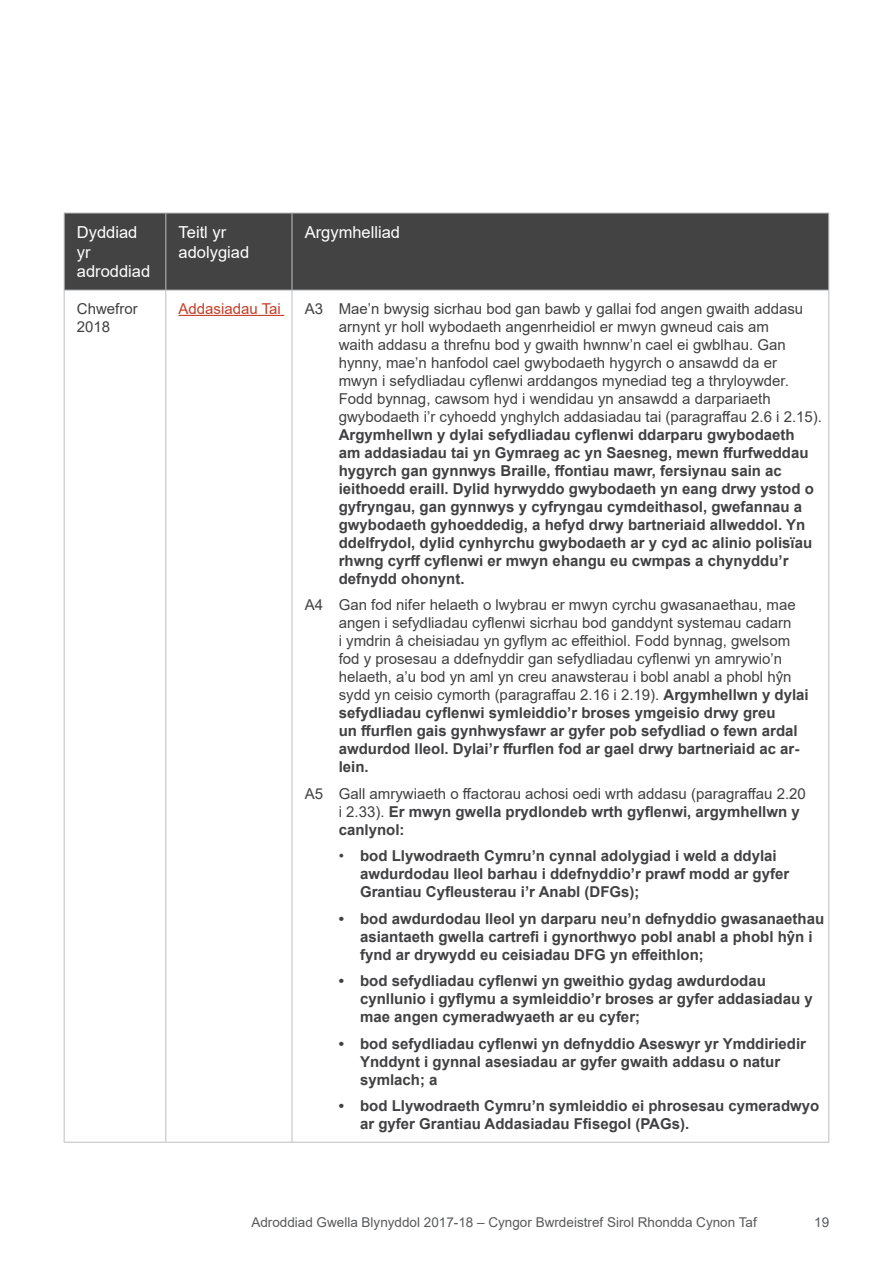
<style>
.page{position:relative;width:893px;height:1263px;background:#fff}
.page>*{position:absolute;margin:0;border:0;box-sizing:border-box;transform-origin:0 0}
.Table_header_text{font:16.5px/19.8px "Arial";color:#fff}
.Table_text{font:700 15px/18px "Arial";color:#414042}
.Table_text-2{font:15px/18px "Arial";color:#414042}
.Table_text-3{font:15px "Arial";color:#c53c26}
.t1{font:13.5px "Arial";color:#58595b}
.s1{font-weight:400}
.s2{font-weight:700}
</style>
<div class="page">
<div style="left:65px;top:214px;width:763px;height:76px;background:#434343"></div>
<hr style="left:64px;top:213px;width:102px;height:1px;background:#bcbec0">
<hr style="left:64px;top:213px;width:1px;height:77px;background:#bcbec0">
<hr style="left:166px;top:213px;width:126px;height:1px;background:#bcbec0">
<hr style="left:165px;top:213px;width:1px;height:77px;background:#bcbec0">
<hr style="left:292px;top:213px;width:537px;height:1px;background:#bcbec0">
<hr style="left:292px;top:213px;width:1px;height:77px;background:#bcbec0">
<hr style="left:828px;top:213px;width:1px;height:77px;background:#bcbec0">
<hr style="left:64px;top:290px;width:102px;height:1px;background:#bcbec0">
<hr style="left:64px;top:290px;width:1px;height:852px;background:#bcbec0">
<hr style="left:166px;top:290px;width:126px;height:1px;background:#bcbec0">
<hr style="left:165px;top:290px;width:1px;height:852px;background:#bcbec0">
<hr style="left:292px;top:290px;width:537px;height:1px;background:#bcbec0">
<hr style="left:292px;top:290px;width:1px;height:852px;background:#bcbec0">
<hr style="left:828px;top:290px;width:1px;height:852px;background:#bcbec0">
<hr style="left:64px;top:1142px;width:102px;height:1px;background:#bcbec0">
<hr style="left:166px;top:1142px;width:126px;height:1px;background:#bcbec0">
<hr style="left:292px;top:1142px;width:537px;height:1px;background:#bcbec0">
<hr style="left:179px;top:315px;width:105px;height:1px;background:#c53c26">
<p class="Table_header_text" style="left:77px;top:222px;width:75px">Dyddiad yr adroddiad</p>
<p class="Table_header_text" style="left:179px;top:222px;width:72px">Teitl yr adolygiad</p>
<p class="Table_header_text" style="left:305px;top:222px;width:97px">Argymhelliad</p>
<p class="Table_text-2" style="left:77px;top:299px;width:62px">Chwefror<br>2018</p>
<p class="Table_text-3" style="left:179px;top:298px;width:104px">Addasiadau Tai</p>
<p class="Table_text" style="left:339px;top:300px;width:485px;text-indent:-34px"><span class="s1">A3 Mae’n bwysig sicrhau bod gan bawb y gallai fod angen gwaith addasu arnynt yr holl wybodaeth angenrheidiol er mwyn gwneud cais am<br>waith addasu a threfnu bod y gwaith hwnnw’n cael ei gwblhau. Gan hynny, mae’n hanfodol cael gwybodaeth hygyrch o ansawdd da er<br>mwyn i sefydliadau cyflenwi arddangos mynediad teg a thryloywder.<br>Fodd bynnag, cawsom hyd i wendidau yn ansawdd a darpariaeth gwybodaeth i’r cyhoedd ynghylch addasiadau tai (paragraffau 2.6 i 2.15).<br></span>Argymhellwn y dylai sefydliadau cyflenwi ddarparu gwybodaeth<br>am addasiadau tai yn Gymraeg ac yn Saesneg, mewn ffurfweddau hygyrch gan gynnwys Braille, ffontiau mawr, fersiynau sain ac ieithoedd eraill. Dylid hyrwyddo gwybodaeth yn eang drwy ystod o gyfryngau, gan gynnwys y cyfryngau cymdeithasol, gwefannau a gwybodaeth gyhoeddedig, a hefyd drwy bartneriaid allweddol. Yn ddelfrydol, dylid cynhyrchu gwybodaeth ar y cyd ac alinio polisïau rhwng cyrff cyflenwi er mwyn ehangu eu cwmpas a chynyddu’r defnydd ohonynt.</p>
<p class="Table_text-2" style="left:339px;top:596px;width:471px;text-indent:-34px">A4 Gan fod nifer helaeth o lwybrau er mwyn cyrchu gwasanaethau, mae angen i sefydliadau cyflenwi sicrhau bod ganddynt systemau cadarn<br>i ymdrin â cheisiadau yn gyflym ac effeithiol. Fodd bynnag, gwelsom fod y prosesau a ddefnyddir gan sefydliadau cyflenwi yn amrywio’n helaeth, a’u bod yn aml yn creu anawsterau i bobl anabl a phobl hŷn sydd yn ceisio cymorth (paragraffau 2.16 i 2.19). <span class="s2">Argymhellwn y dylai sefydliadau cyflenwi symleiddio’r broses ymgeisio drwy greu<br>un ffurflen gais gynhwysfawr ar gyfer pob sefydliad o fewn ardal awdurdod lleol. Dylai’r ffurflen fod ar gael drwy bartneriaid ac ar&shy;lein.</span></p>
<p class="Table_text-2" style="left:339px;top:784px;width:469px;text-indent:-34px">A5 Gall amrywiaeth o ffactorau achosi oedi wrth addasu (paragraffau 2.20 i 2.33). <span class="s2">Er mwyn gwella prydlondeb wrth gyflenwi, argymhellwn y canlynol:</span></p>
<p class="Table_text" style="left:360px;top:847px;width:431px;text-indent:-21px"><span class="s1">•</span> bod Llywodraeth Cymru’n cynnal adolygiad i weld a ddylai awdurdodau lleol barhau i ddefnyddio’r prawf modd ar gyfer<br>Grantiau Cyfleusterau i’r Anabl (DFGs);</p>
<p class="Table_text" style="left:360px;top:910px;width:466px;text-indent:-21px">• bod awdurdodau lleol yn darparu neu’n defnyddio gwasanaethau asiantaeth gwella cartrefi i gynorthwyo pobl anabl a phobl hŷn i fynd ar drywydd eu ceisiadau DFG yn effeithlon;</p>
<p class="Table_text" style="left:360px;top:972px;width:454px;text-indent:-21px">• bod sefydliadau cyflenwi yn gweithio gydag awdurdodau cynllunio i gyflymu a symleiddio’r broses ar gyfer addasiadau y mae angen cymeradwyaeth ar eu cyfer;</p>
<p class="Table_text" style="left:360px;top:1035px;width:447px;text-indent:-21px">• bod sefydliadau cyflenwi yn defnyddio Aseswyr yr Ymddiriedir<br>Ynddynt i gynnal asesiadau ar gyfer gwaith addasu o natur symlach; a</p>
<p class="Table_text" style="left:360px;top:1097px;width:461px;text-indent:-21px">• bod Llywodraeth Cymru’n symleiddio ei phrosesau cymeradwyo ar gyfer Grantiau Addasiadau Ffisegol (PAGs).</p>
<p class="t1" style="left:251px;top:1213px;width:507px">Adroddiad Gwella Blynyddol 2017-18 – Cyngor Bwrdeistref Sirol Rhondda Cynon Taf</p>
<p class="t1" style="left:814px;top:1213px;width:17px">19</p>
</div>
